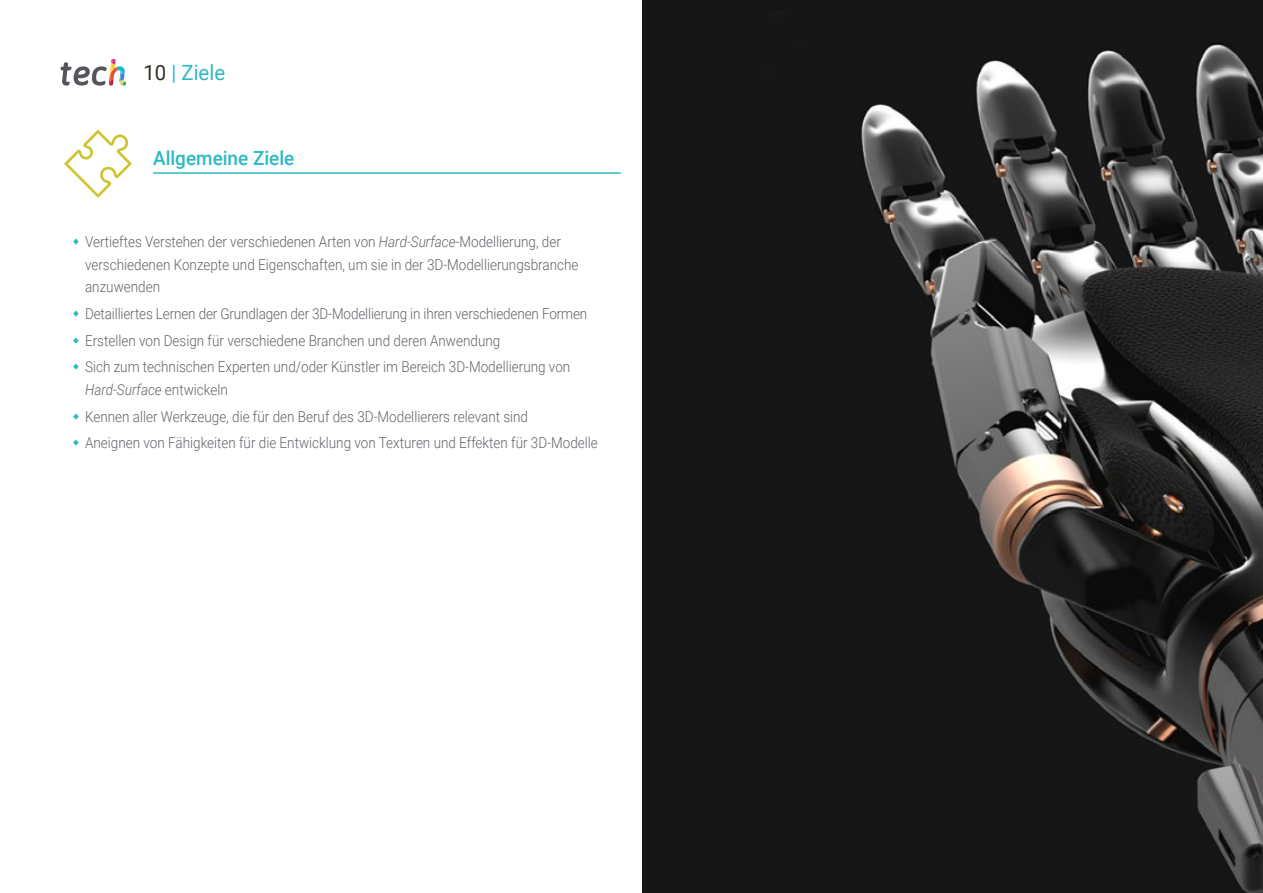
<style>
.page{position:relative;width:1263px;height:893px;background:#fff}
.page>*{position:absolute;margin:0;border:0;box-sizing:border-box;transform-origin:0 0}
.t1{font:21px "Roboto";color:#2db8c5}
.t2{font:500 19.5px "Roboto";color:#2db8c5}
.t3{font:300 15px/26.7px "Roboto";color:#61646a;scale:.9 1}
.s1{color:#312e20}
.s2{font-style:italic}
</style>
<div class="page">
<hr style="left:153px;top:173px;width:468px;height:1px;background:#2db8c5">
<svg style="left:64px;top:130px;width:68px;height:68px"></svg>
<img style="left:642px;top:0;width:621px;height:893px">
<svg style="left:61px;top:59px;width:65px;height:27px"></svg>
<h1 class="t1" style="left:144px;top:57px;width:83px"><span class="s1">10</span> | Ziele</h1>
<h2 class="t2" style="left:153px;top:144px;width:143px">Allgemeine Ziele</h2>
<p class="t3" style="left:85px;top:230px;width:550px;line-height:22.5px">Vertieftes Verstehen der verschiedenen Arten von <span class="s2">Hard-Surface</span>-Modellierung, der verschiedenen Konzepte und Eigenschaften, um sie in der 3D-Modellierungsbranche anzuwenden</p>
<p class="t3" style="left:85px;top:300px;width:559px">Detailliertes Lernen der Grundlagen der 3D-Modellierung in ihren verschiedenen Formen<br>Erstellen von Design für verschiedene Branchen und deren Anwendung<br>Sich zum technischen Experten und/oder Künstler im Bereich 3D-Modellierung von</p>
<p class="t3" style="left:85px;top:376px;width:571px"><span class="s2">Hard-Surface</span> entwickeln<br>Kennen aller Werkzeuge, die für den Beruf des 3D-Modellierers relevant sind<br>Aneignen von Fähigkeiten für die Entwicklung von Texturen und Effekten für 3D-Modelle</p>
</div>
